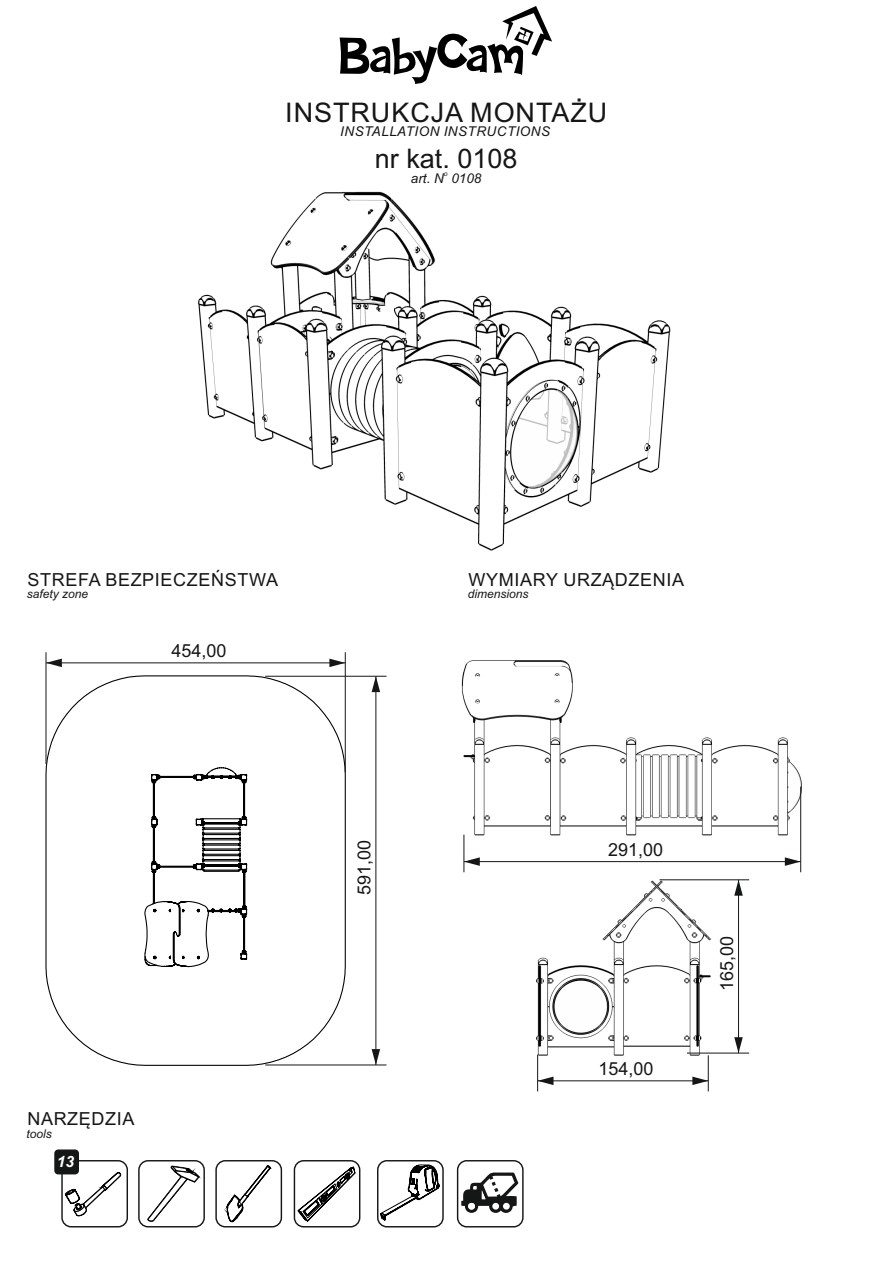
<style>
.page{position:relative;width:893px;height:1263px;background:#fff}
.page>*{position:absolute;margin:0;border:0;box-sizing:border-box;transform-origin:0 0}
.t1{font:27px "Arial";letter-spacing:.035em;color:#151616}
.t2{font:27px "Arial";color:#151616}
.t3{font:18px "Arial";letter-spacing:.035em;color:#151616}
.t4{font:italic 700 15.45px "Arial";color:#fff}
.t5{font:italic 13.5px "Arial";letter-spacing:.035em;color:#151616}
.t6{font:italic 12px "Arial";color:#151616}
.t7{font:italic 6.75px "Arial";color:#151616}
</style>
<div class="page">
<img style="left:198px;top:191px;width:473px;height:360px">
<svg style="left:340px;top:6px;width:212px;height:78px"></svg>
<div style="left:215px;top:1160px;width:67px;height:67px;border:1px solid #151616;border-radius:9px"></div>
<svg style="left:226px;top:1165px;width:45px;height:57px"></svg>
<div style="left:294px;top:1160px;width:66px;height:67px;border:1px solid #151616;border-radius:9px"></div>
<svg style="left:298px;top:1166px;width:57px;height:56px"></svg>
<div style="left:377px;top:1160px;width:67px;height:67px;border:1px solid #151616;border-radius:9px"></div>
<svg style="left:380px;top:1164px;width:59px;height:56px"></svg>
<svg style="left:65px;top:1172px;width:56px;height:56px"></svg>
<div style="left:61px;top:1160px;width:67px;height:67px;border:1px solid #151616;border-radius:9px"></div>
<div style="left:54px;top:1149px;width:25px;height:25px;background:#151616;border:1px solid #151616;border-radius:3px"></div>
<div style="left:457px;top:1160px;width:67px;height:67px;border:1px solid #151616;border-radius:9px"></div>
<svg style="left:461px;top:1172px;width:57px;height:41px"></svg>
<div style="left:503px;top:1203px;width:7px;height:6px;background:#fff;border-radius:50%"></div>
<div style="left:138px;top:1160px;width:67px;height:67px;border:1px solid #151616;border-radius:9px"></div>
<svg style="left:148px;top:1166px;width:51px;height:55px"></svg>
<svg style="left:45px;top:675px;width:301px;height:391px"></svg>
<hr style="left:345px;top:652px;width:1px;height:120px;background:#151616">
<hr style="left:46px;top:652px;width:1px;height:112px;background:#151616">
<hr style="left:46px;top:663px;width:299px;height:1px;background:#151616">
<svg style="left:46px;top:659px;width:16px;height:8px"></svg>
<svg style="left:329px;top:659px;width:16px;height:8px"></svg>
<hr style="left:265px;top:1065px;width:121px;height:1px;background:#151616">
<hr style="left:265px;top:676px;width:121px;height:1px;background:#151616">
<hr style="left:376px;top:676px;width:1px;height:389px;background:#151616">
<svg style="left:372px;top:676px;width:8px;height:16px"></svg>
<svg style="left:372px;top:1049px;width:8px;height:16px"></svg>
<img style="left:461px;top:660px;width:341px;height:187px">
<img style="left:463px;top:867px;width:339px;height:202px">
<hr style="left:800px;top:787px;width:1px;height:85px;background:#151616">
<hr style="left:464px;top:835px;width:1px;height:37px;background:#151616">
<hr style="left:464px;top:861px;width:337px;height:1px;background:#151616">
<svg style="left:464px;top:857px;width:16px;height:9px"></svg>
<svg style="left:785px;top:857px;width:16px;height:9px"></svg>
<hr style="left:708px;top:1055px;width:1px;height:36px;background:#151616">
<hr style="left:537px;top:1054px;width:1px;height:37px;background:#151616">
<hr style="left:538px;top:1080px;width:170px;height:1px;background:#151616">
<svg style="left:538px;top:1076px;width:15px;height:9px"></svg>
<svg style="left:692px;top:1076px;width:16px;height:9px"></svg>
<hr style="left:687px;top:1053px;width:62px;height:1px;background:#151616">
<hr style="left:659px;top:879px;width:90px;height:1px;background:#151616">
<hr style="left:738px;top:880px;width:1px;height:173px;background:#151616">
<svg style="left:734px;top:880px;width:9px;height:16px"></svg>
<svg style="left:734px;top:1037px;width:9px;height:16px"></svg>
<h1 class="t1" style="left:285px;top:102px;width:324px">INSTRUKCJA MONTAŻU</h1>
<p class="t5" style="left:340px;top:126px;width:211px">INSTALLATION INSTRUCTIONS</p>
<h1 class="t2" style="left:375px;top:148px;width:144px">nr kat. 0108</h1>
<p class="t7" style="left:444px;top:171px;width:5px">o</p>
<p class="t5" style="left:411px;top:173px;width:72px">art. N 0108</p>
<p class="t3" style="left:28px;top:573px;width:252px">STREFA BEZPIECZEŃSTWA</p>
<p class="t6" style="left:27px;top:590px;width:63px">safety zone</p>
<p class="t3" style="left:171px;top:644px;width:57px">454,00</p>
<p class="t3" style="left:27px;top:1112px;width:109px">NARZĘDZIA</p>
<p class="t4" style="left:57px;top:1156px;width:19px">13</p>
<p class="t6" style="left:27px;top:1129px;width:27px">tools</p>
<p class="t3" style="left:469px;top:573px;width:217px">WYMIARY URZĄDZENIA</p>
<p class="t6" style="left:468px;top:590px;width:62px">dimensions</p>
<p class="t3" style="left:357px;top:895px;width:57px;rotate:-90deg">591,00</p>
<p class="t3" style="left:608px;top:843px;width:57px">291,00</p>
<p class="t3" style="left:598px;top:1062px;width:57px">154,00</p>
<p class="t3" style="left:720px;top:991px;width:57px;rotate:-90deg">165,00</p>
</div>
